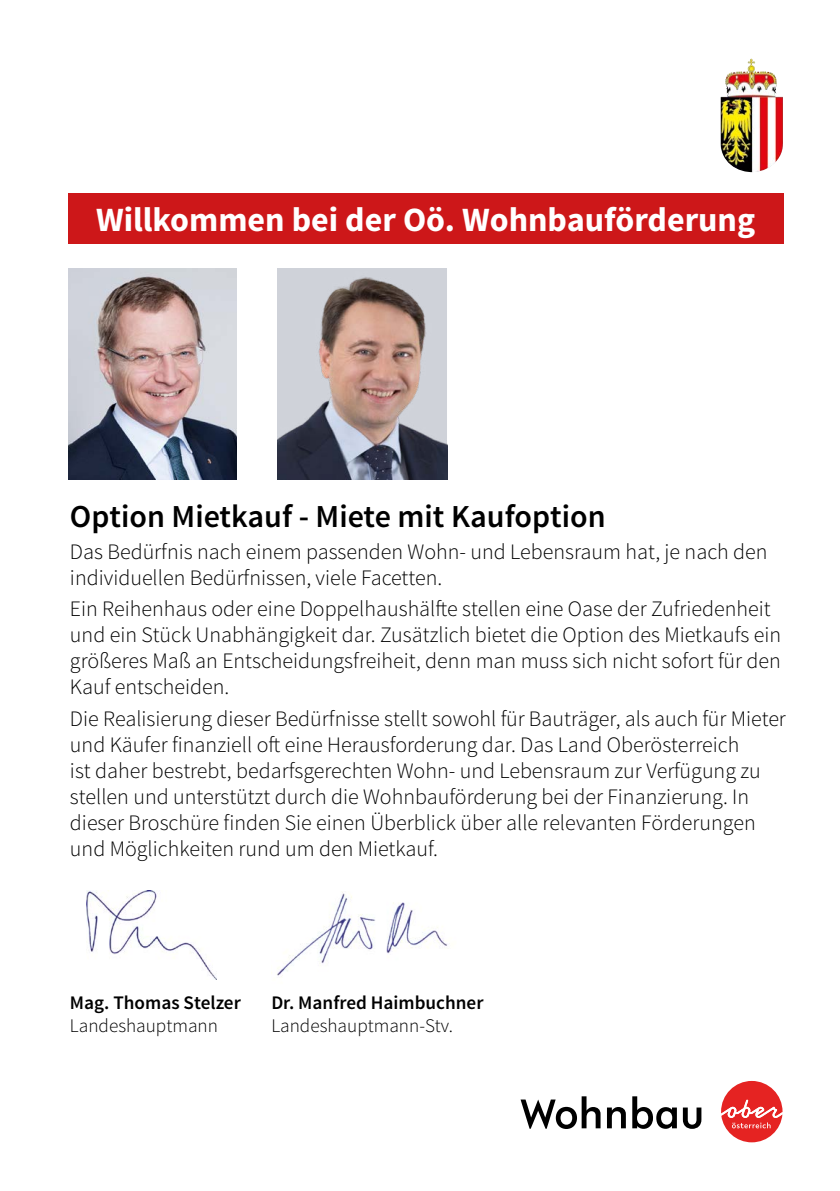
<style>
.page{position:relative;width:840px;height:1191px;background:#fff}
.page>*{position:absolute;margin:0;border:0;box-sizing:border-box;transform-origin:0 0}
.P_Vorwort_Ü{font:700 34px "Source Sans Pro";color:#fff}
.t1{font:600 32px "Source Sans Pro";color:#000}
.Vorwort_FT{font:300 22px/26px "Source Sans Pro";color:#000}
.LH_LH-Stv{font:600 19.2px "Source Sans Pro";color:#000}
.LH_LH-Stv-2{font:300 19.2px "Source Sans Pro";color:#000}
</style>
<div class="page">
<div style="left:68px;top:193px;width:714px;height:50px;background:#cd1719"></div>
<img style="left:68px;top:268px;width:169px;height:212px">
<img style="left:277px;top:268px;width:170px;height:211px">
<img style="left:86px;top:890px;width:131px;height:89px">
<img style="left:271px;top:892px;width:177px;height:85px">
<svg style="left:721px;top:1081px;width:61px;height:61px"></svg>
<svg style="left:520px;top:1096px;width:181px;height:33px"></svg>
<img style="left:720px;top:61px;width:62px;height:111px">
<p class="P_Vorwort_Ü" style="left:96px;top:198px;width:660px">Willkommen bei der Oö. Wohnbauförderung</p>
<h1 class="t1" style="left:70px;top:496px;width:537px">Option Mietkauf - Miete mit Kaufoption</h1>
<p class="Vorwort_FT" style="left:70px;top:538px;width:698px">Das Bedürfnis nach einem passenden Wohn- und Lebensraum hat, je nach den individuellen Bedürfnissen, viele Facetten.</p>
<p class="Vorwort_FT" style="left:70px;top:596px;width:712px">Ein Reihenhaus oder eine Doppelhaushälfte stellen eine Oase der Zufriedenheit und ein Stück Unabhängigkeit dar. Zusätzlich bietet die Option des Mietkaufs ein größeres Maß an Entscheidungsfreiheit, denn man muss sich nicht sofort für den Kauf entscheiden.</p>
<p class="Vorwort_FT" style="left:70px;top:705px;width:717px">Die Realisierung dieser Bedürfnisse stellt sowohl für Bauträger, als auch für Mieter und Käufer finanziell oft eine Herausforderung dar. Das Land Oberösterreich<br>ist daher bestrebt, bedarfsgerechten Wohn- und Lebensraum zur Verfügung zu stellen und unterstützt durch die Wohnbauförderung bei der Finanzierung. In dieser Broschüre finden Sie einen Überblick über alle relevanten Förderungen und Möglichkeiten rund um den Mietkauf.</p>
<p class="LH_LH-Stv" style="left:70px;top:990px;width:172px">Mag. Thomas Stelzer</p>
<p class="LH_LH-Stv-2" style="left:70px;top:1014px;width:149px">Landeshauptmann</p>
<p class="LH_LH-Stv" style="left:271px;top:990px;width:213px">Dr. Manfred Haimbuchner</p>
<p class="LH_LH-Stv-2" style="left:271px;top:1014px;width:183px">Landeshauptmann-Stv.</p>
</div>
